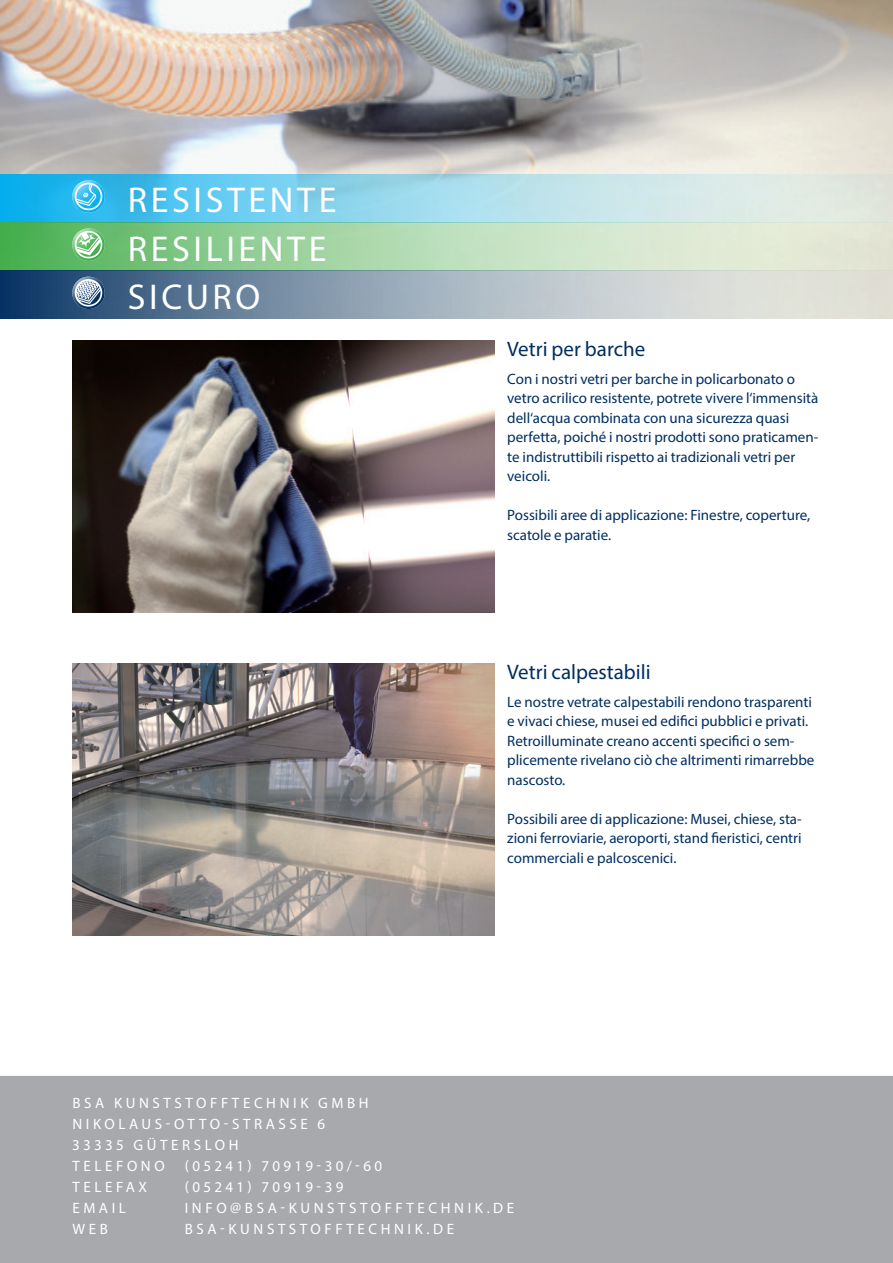
<style>
.page{position:relative;width:893px;height:1263px;background:#fff}
.page>*{position:absolute;margin:0;border:0;box-sizing:border-box;transform-origin:0 0}
.Oberthemen{font:36px "Myriad Pro";letter-spacing:.1em;color:#fff}
.Überschriften{font:21px "Myriad Pro";color:#002e61}
.Fliesstext{font:15px/19.5px "Myriad Pro";color:#002e61}
.Kontaktdaten{font:15px "Myriad Pro";letter-spacing:.24em;color:#fff}
.Kontaktdaten-2{font:15px "Myriad Pro";letter-spacing:.22em;color:#fff}
</style>
<div class="page">
<img style="left:0;top:0;width:893px;height:174px">
<svg style="left:0;top:174px;width:893px;height:49px;background:#97d6e8"></svg>
<svg style="left:0;top:223px;width:893px;height:48px;background:#afd7ad"></svg>
<svg style="left:0;top:271px;width:893px;height:48px;background:#98a8b5"></svg>
<img style="left:72px;top:340px;width:422px;height:272px">
<img style="left:72px;top:663px;width:422px;height:272px">
<div style="left:0;top:1076px;width:893px;height:187px;background:#a8a9ad"></div>
<svg style="left:72px;top:228px;width:33px;height:33px"></svg>
<svg style="left:72px;top:277px;width:33px;height:32px"></svg>
<svg style="left:72px;top:180px;width:33px;height:33px"></svg>
<p class="Oberthemen" style="left:128px;top:178px;width:210px">RESISTENTE</p>
<p class="Oberthemen" style="left:128px;top:226px;width:200px">RESILIENTE</p>
<p class="Oberthemen" style="left:128px;top:274px;width:134px">SICURO</p>
<p class="Überschriften" style="left:507px;top:336px;width:140px">Vetri per barche</p>
<p class="Fliesstext" style="left:507px;top:369px;width:313px">Con i nostri vetri per barche in policarbonato o vetro acrilico resistente, potrete vivere l‘immensità dell‘acqua combinata con una sicurezza quasi perfetta, poiché i nostri prodotti sono praticamen&shy;te indistruttibili rispetto ai tradizionali vetri per veicoli.</p>
<p class="Fliesstext" style="left:507px;top:505px;width:305px">Possibili aree di applicazione: Finestre, coperture, scatole e paratie.</p>
<p class="Überschriften" style="left:507px;top:659px;width:145px">Vetri calpestabili</p>
<p class="Fliesstext" style="left:507px;top:692px;width:309px">Le nostre vetrate calpestabili rendono trasparenti e vivaci chiese, musei ed edifici pubblici e privati.<br>Retroilluminate creano accenti specifici o sem&shy;plicemente rivelano ciò che altrimenti rimarrebbe nascosto.</p>
<p class="Fliesstext" style="left:507px;top:809px;width:296px;text-align:justify">Possibili aree di applicazione: Musei, chiese, sta&shy;zioni ferroviarie, aeroporti, stand fieristici, centri commerciali e palcoscenici.</p>
<p class="Kontaktdaten" style="left:72px;top:1093px;width:298px">BSA KUNSTSTOFFTECHNIK GMBH</p>
<p class="Kontaktdaten" style="left:72px;top:1114px;width:254px">NIKOLAUS-OTTO-STRASSE 6</p>
<p class="Kontaktdaten" style="left:72px;top:1135px;width:168px">33335 GÜTERSLOH</p>
<p class="Kontaktdaten" style="left:72px;top:1156px;width:94px">TELEFONO</p>
<p class="Kontaktdaten-2" style="left:185px;top:1156px;width:199px">(05241) 70919-30/-60</p>
<p class="Kontaktdaten" style="left:72px;top:1177px;width:76px">TELEFAX</p>
<p class="Kontaktdaten-2" style="left:185px;top:1177px;width:160px">(05241) 70919-39</p>
<p class="Kontaktdaten" style="left:72px;top:1198px;width:55px">EMAIL</p>
<p class="Kontaktdaten" style="left:185px;top:1198px;width:331px">INFO@BSA-KUNSTSTOFFTECHNIK.DE</p>
<p class="Kontaktdaten" style="left:72px;top:1219px;width:37px">WEB</p>
<p class="Kontaktdaten" style="left:185px;top:1219px;width:271px">BSA-KUNSTSTOFFTECHNIK.DE</p>
</div>
